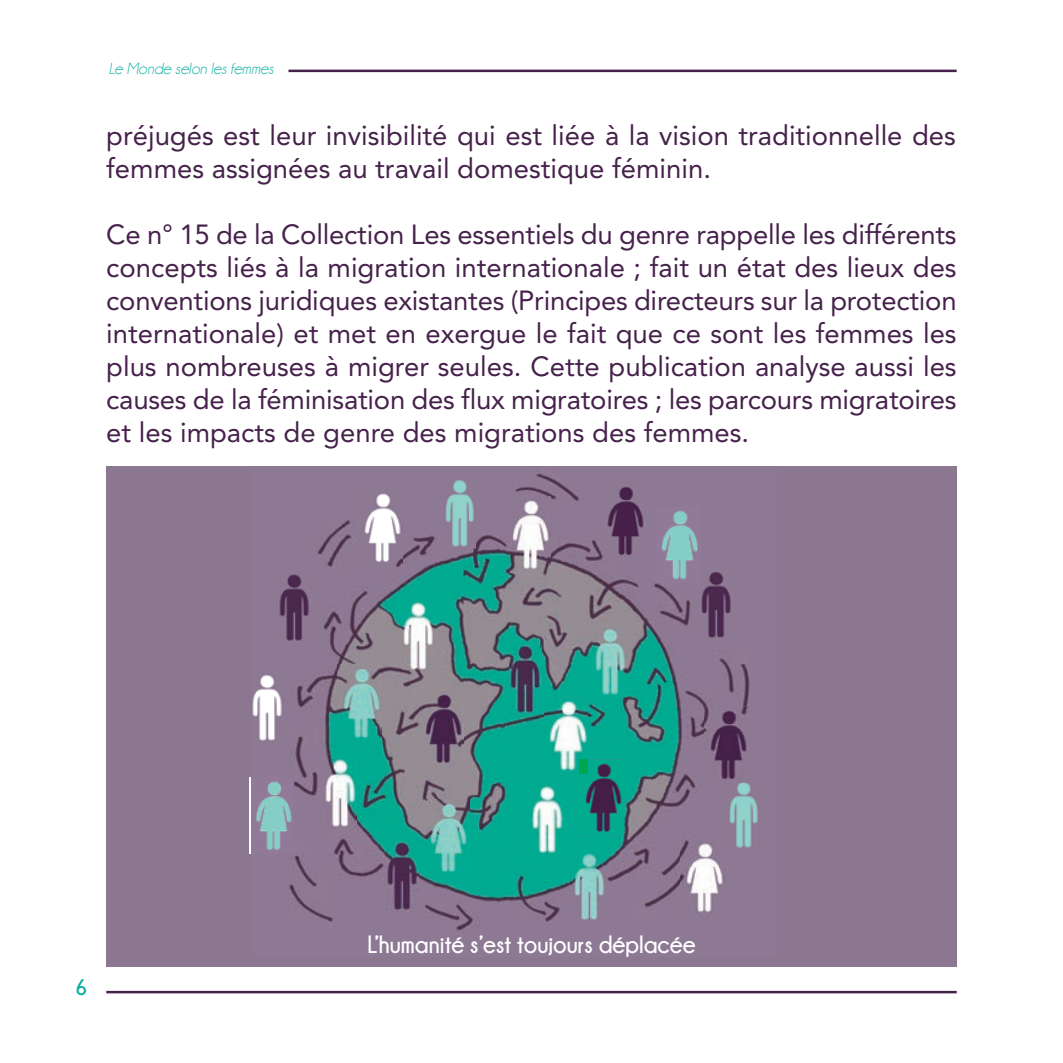
<style>
.page{position:relative;width:1063px;height:1063px;background:#fff}
.page>*{position:absolute;margin:0;border:0;box-sizing:border-box;transform-origin:0 0}
.t1{font:27.5px/33px "Avenir";color:#46214b}
.t2{font:700 25px "Champagne&Limousines";color:#fff;scale:.95 1}
.t3{font:700 22.5px "Champagne&Limousines";color:#00af9d}
.t4{font:italic 16.25px "Champagne&Limousines";color:#00af9d}
</style>
<div class="page">
<div style="left:106px;top:467px;width:851px;height:500px;background:#8c7791"></div>
<img style="left:289px;top:473px;width:461px;height:458px">
<hr style="left:106px;top:991px;width:851px;height:2px;background:#46214b">
<hr style="left:288px;top:70px;width:669px;height:2px;background:#46214b">
<img style="left:602px;top:483px;width:44px;height:76px">
<img style="left:580px;top:760px;width:44px;height:76px">
<img style="left:419px;top:690px;width:44px;height:76px">
<img style="left:544px;top:698px;width:44px;height:76px">
<img style="left:580px;top:760px;width:8px;height:14px">
<img style="left:507px;top:497px;width:44px;height:76px">
<img style="left:681px;top:839px;width:43px;height:77px">
<img style="left:358px;top:489px;width:44px;height:76px">
<img style="left:704px;top:707px;width:44px;height:75px">
<img style="left:250px;top:778px;width:44px;height:76px">
<img style="left:338px;top:665px;width:44px;height:76px">
<img style="left:655px;top:507px;width:45px;height:75px">
<img style="left:424px;top:800px;width:45px;height:76px">
<img style="left:252px;top:675px;width:30px;height:66px">
<img style="left:324px;top:760px;width:32px;height:68px">
<img style="left:402px;top:603px;width:32px;height:69px">
<img style="left:531px;top:786px;width:32px;height:69px">
<img style="left:279px;top:574px;width:31px;height:68px">
<img style="left:387px;top:843px;width:32px;height:68px">
<img style="left:510px;top:646px;width:32px;height:69px">
<img style="left:701px;top:571px;width:31px;height:69px">
<img style="left:444px;top:480px;width:32px;height:68px">
<img style="left:728px;top:781px;width:30px;height:69px">
<svg style="left:728px;top:781px;width:20px;height:1px"></svg>
<img style="left:594px;top:628px;width:32px;height:69px">
<img style="left:574px;top:853px;width:32px;height:69px">
<p class="t4" style="left:109px;top:60px;width:166px">Le Monde selon les femmes</p>
<p class="t1" style="left:106px;top:121px;width:851px">préjugés est leur invisibilité qui est liée à la vision traditionnelle des femmes assignées au travail domestique féminin.</p>
<p class="t1" style="left:106px;top:220px;width:852px;text-align:justify">Ce n° 15 de la Collection Les essentiels du genre rappelle les différents concepts liés à la migration internationale ; fait un état des lieux des conventions juridiques existantes (Principes directeurs sur la protection internationale) et met en exergue le fait que ce sont les femmes les plus nombreuses à migrer seules. Cette publication analyse aussi les causes de la féminisation des flux migratoires ; les parcours migratoires et les impacts de genre des migrations des femmes.</p>
<p class="t3" style="left:75px;top:975px;width:14px">6</p>
<p class="t2" style="left:367px;top:931px;width:347px">L’humanité s’est toujours déplacée</p>
</div>
